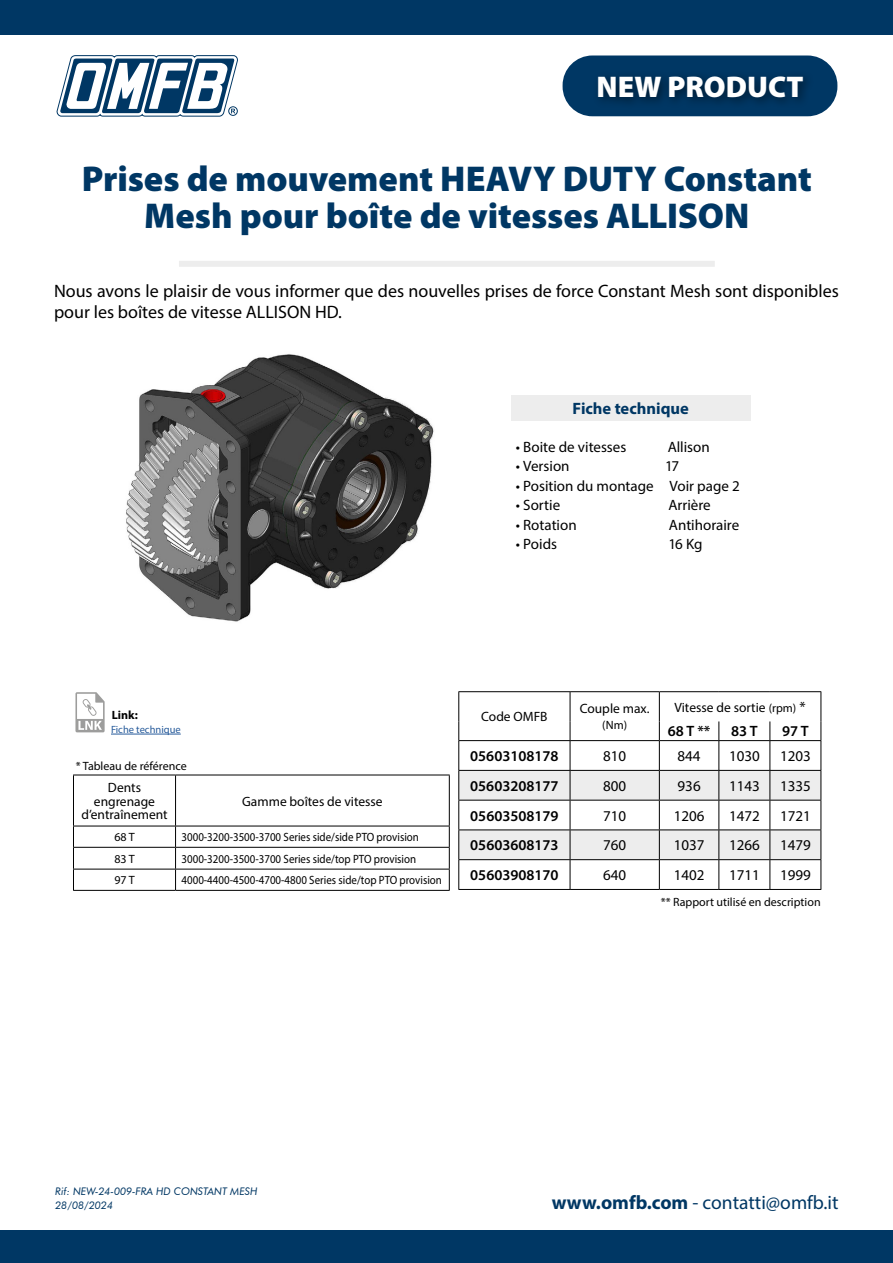
<style>
.page{position:relative;width:893px;height:1263px;background:#fff}
.page>*{position:absolute;margin:0;border:0;box-sizing:border-box;transform-origin:0 0}
.t1{font:900 36px/37.5px "Myriad Pro";letter-spacing:-.005em;color:#003764;text-align:center}
.t2{font:900 30px "Myriad Pro";color:#fff}
.t3{font:19.5px "Myriad Pro";color:#003764}
.t4{font:18px/21px "Myriad Pro";color:#000}
.t5{font:700 16.5px "Myriad Pro";color:#003764}
.t6{font:15px "Myriad Pro";color:#000}
.t7{font:600 15px "Myriad Pro";color:#000}
.t8{font:13.5px/13.5px "Myriad Pro";color:#000;text-align:center}
.t9{font:12px "Myriad Pro";color:#000;scale:.91 1}
.t10{font:12px "Myriad Pro";color:#000}
.t11{font:700 12px "Myriad Pro";color:#000}
.t12{font:italic 10.5px/14.1px "Futura BT";color:#003764}
.t13{font:10.5px "Myriad Pro";color:#275b9b}
.s1{font-size:12px}
.s2{font-size:15px}
.s3{font-weight:700}
</style>
<div class="page">
<svg style="left:56px;top:55px;width:182px;height:62px"></svg>
<div style="left:0;top:0;width:893px;height:34px;background:#003764"></div>
<div style="left:0;top:1230px;width:893px;height:33px;background:#003764"></div>
<div style="left:563px;top:56px;width:274px;height:60px;background:#003764;border-radius:30px"></div>
<div style="left:593px;top:71px;width:222px;height:38px;background:#000;opacity:.5"></div>
<div style="left:179px;top:261px;width:536px;height:6px;background:#ededed"></div>
<div style="left:511px;top:395px;width:239px;height:25px;background:#ededed"></div>
<hr style="left:458px;top:691px;width:112px;height:1px;background:#000">
<hr style="left:570px;top:691px;width:89px;height:1px;background:#000">
<hr style="left:659px;top:691px;width:60px;height:1px;background:#000">
<hr style="left:719px;top:691px;width:51px;height:1px;background:#000">
<hr style="left:770px;top:691px;width:51px;height:1px;background:#000">
<svg style="left:458px;top:692px;width:364px;height:197px"></svg>
<hr style="left:458px;top:889px;width:112px;height:1px;background:#000">
<hr style="left:570px;top:889px;width:89px;height:1px;background:#000">
<hr style="left:659px;top:889px;width:60px;height:1px;background:#000">
<hr style="left:719px;top:889px;width:51px;height:1px;background:#000">
<hr style="left:770px;top:889px;width:51px;height:1px;background:#000">
<hr style="left:73px;top:775px;width:103px;height:1px;background:#000">
<hr style="left:73px;top:775px;width:1px;height:51px;background:#000">
<hr style="left:176px;top:775px;width:274px;height:1px;background:#000">
<hr style="left:175px;top:775px;width:1px;height:51px;background:#000">
<hr style="left:449px;top:775px;width:1px;height:51px;background:#000">
<hr style="left:73px;top:826px;width:103px;height:1px;background:#000">
<hr style="left:176px;top:826px;width:274px;height:1px;background:#000">
<hr style="left:73px;top:847px;width:103px;height:1px;background:#000">
<hr style="left:176px;top:847px;width:274px;height:1px;background:#000">
<hr style="left:73px;top:869px;width:103px;height:1px;background:#000">
<svg style="left:73px;top:826px;width:1px;height:64px"></svg>
<hr style="left:176px;top:869px;width:274px;height:1px;background:#000">
<svg style="left:175px;top:826px;width:1px;height:64px"></svg>
<svg style="left:449px;top:826px;width:1px;height:64px"></svg>
<hr style="left:73px;top:890px;width:103px;height:1px;background:#000">
<hr style="left:176px;top:890px;width:274px;height:1px;background:#000">
<svg style="left:75px;top:692px;width:30px;height:40px"></svg>
<hr style="left:111px;top:734px;width:70px;height:1px;background:#275b9b">
<img style="left:126px;top:354px;width:308px;height:268px">
<h2 class="t2" style="left:597px;top:67px;width:208px">NEW PRODUCT</h2>
<h1 class="t1" style="left:82px;top:158px;width:731px">Prises de mouvement HEAVY DUTY Constant<br>Mesh pour boîte de vitesses ALLISON</h1>
<p class="t4" style="left:54px;top:280px;width:786px">Nous avons le plaisir de vous informer que des nouvelles prises de force Constant Mesh sont disponibles pour les boîtes de vitesse ALLISON HD.</p>
<p class="t5" style="left:573px;top:397px;width:118px">Fiche technique</p>
<p class="t6" style="left:516px;top:438px;width:112px">• Boite de vitesses</p>
<p class="t6" style="left:668px;top:438px;width:44px">Allison</p>
<p class="t6" style="left:516px;top:457px;width:55px">• Version</p>
<p class="t6" style="left:665px;top:457px;width:16px">17</p>
<p class="t6" style="left:516px;top:477px;width:226px">• Position du montage Voir page 2</p>
<p class="t6" style="left:516px;top:496px;width:46px">• Sortie</p>
<p class="t6" style="left:668px;top:496px;width:44px">Arrière</p>
<p class="t6" style="left:516px;top:516px;width:62px">• Rotation</p>
<p class="t6" style="left:669px;top:516px;width:72px">Antihoraire</p>
<p class="t6" style="left:516px;top:535px;width:43px">• Poids</p>
<p class="t6" style="left:668px;top:535px;width:36px">16 Kg</p>
<p class="t11" style="left:112px;top:707px;width:28px">Link:</p>
<p class="t13" style="left:111px;top:723px;width:71px">Fiche technique</p>
<p class="t10" style="left:76px;top:758px;width:112px">* Tableau de référence</p>
<p class="t8" style="left:81px;top:780px;width:88px">Dents engrenage d’entraînement</p>
<p class="t8" style="left:242px;top:794px;width:142px">Gamme boîtes de vitesse</p>
<p class="t10" style="left:114px;top:830px;width:22px">68 T</p>
<p class="t9" style="left:182px;top:830px;width:262px">3000-3200-3500-3700 Series side/side PTO provision</p>
<p class="t10" style="left:114px;top:851px;width:22px">83 T</p>
<p class="t9" style="left:182px;top:851px;width:259px">3000-3200-3500-3700 Series side/top PTO provision</p>
<p class="t10" style="left:114px;top:873px;width:22px">97 T</p>
<p class="t9" style="left:182px;top:873px;width:288px">4000-4400-4500-4700-4800 Series side/top PTO provision</p>
<p class="t8" style="left:481px;top:710px;width:68px">Code OMFB</p>
<p class="t8" style="left:580px;top:701px;width:71px">Couple max.</p>
<p class="t10" style="left:602px;top:718px;width:26px">(Nm)</p>
<p class="t8" style="left:674px;top:701px;width:133px">Vitesse de sortie <span class="s1">(rpm)</span> <span class="s2">*</span></p>
<p class="t7" style="left:668px;top:722px;width:44px">68 T **</p>
<p class="t7" style="left:731px;top:722px;width:28px">83 T</p>
<p class="t7" style="left:782px;top:722px;width:28px">97 T</p>
<p class="t7" style="left:470px;top:746px;width:90px">05603108178</p>
<p class="t6" style="left:603px;top:747px;width:25px">810</p>
<p class="t6" style="left:678px;top:747px;width:25px">844</p>
<p class="t6" style="left:729px;top:747px;width:32px">1030</p>
<p class="t6" style="left:780px;top:747px;width:32px">1203</p>
<p class="t7" style="left:470px;top:776px;width:90px">05603208177</p>
<p class="t6" style="left:603px;top:776px;width:25px">800</p>
<p class="t6" style="left:678px;top:776px;width:25px">936</p>
<p class="t6" style="left:729px;top:776px;width:32px">1143</p>
<p class="t6" style="left:780px;top:776px;width:32px">1335</p>
<p class="t7" style="left:470px;top:806px;width:90px">05603508179</p>
<p class="t6" style="left:603px;top:806px;width:25px">710</p>
<p class="t6" style="left:674px;top:806px;width:32px">1206</p>
<p class="t6" style="left:729px;top:806px;width:32px">1472</p>
<p class="t6" style="left:780px;top:806px;width:32px">1721</p>
<p class="t7" style="left:470px;top:836px;width:90px">05603608173</p>
<p class="t6" style="left:603px;top:836px;width:25px">760</p>
<p class="t6" style="left:674px;top:836px;width:32px">1037</p>
<p class="t6" style="left:729px;top:836px;width:32px">1266</p>
<p class="t6" style="left:780px;top:836px;width:32px">1479</p>
<p class="t7" style="left:470px;top:865px;width:90px">05603908170</p>
<p class="t6" style="left:603px;top:866px;width:25px">640</p>
<p class="t6" style="left:674px;top:866px;width:32px">1402</p>
<p class="t6" style="left:729px;top:866px;width:32px">1711</p>
<p class="t6" style="left:780px;top:866px;width:32px">1999</p>
<p class="t10" style="left:661px;top:895px;width:161px">** Rapport utilisé en description</p>
<p class="t12" style="left:55px;top:1184px;width:204px">Rif: NEW-24-009-FRA HD CONSTANT MESH<br>28/08/2024</p>
<h3 class="t3" style="left:552px;top:1190px;width:288px"><span class="s3">www.omfb.com</span> - contatti@omfb.it</h3>
</div>
